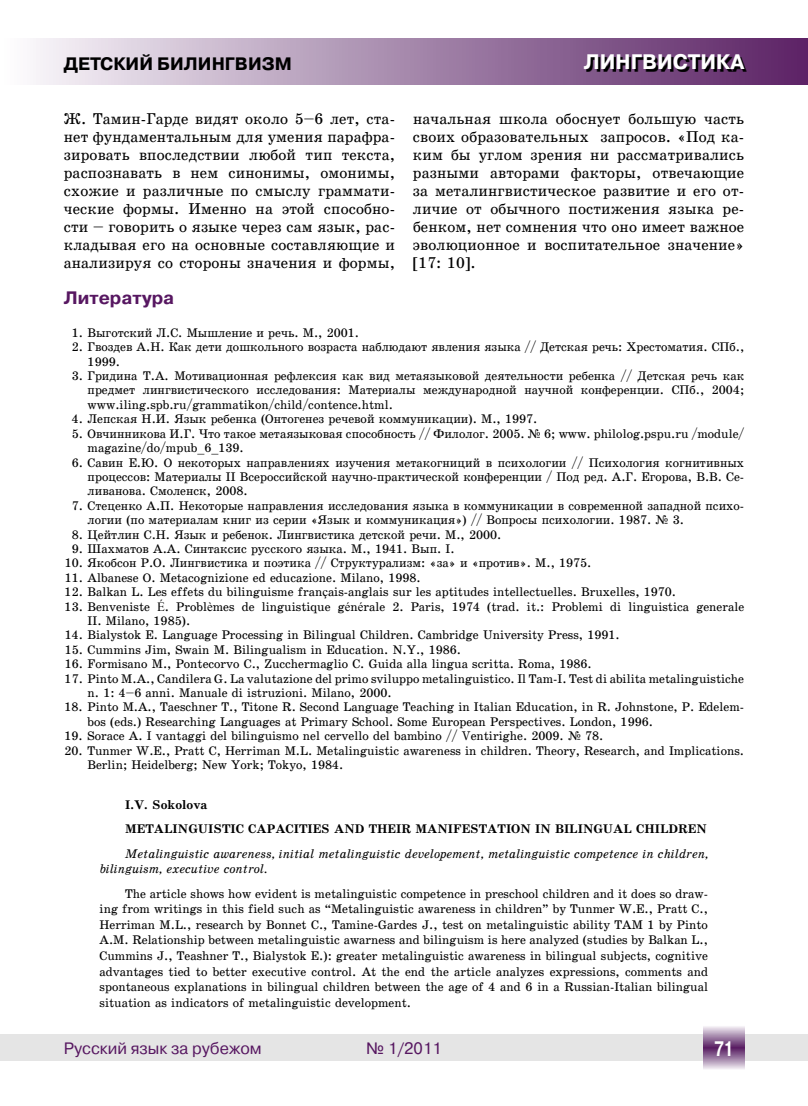
<style>
.page{position:relative;width:808px;height:1106px;background:#fff}
.page>*{position:absolute;margin:0;border:0;box-sizing:border-box;transform-origin:0 0}
.t1{font:700 21px "Pragmatica C";color:#fff}
.t2{font:700 21px "Pragmatica C";color:#fff;scale:.7 1}
.t3{font:700 18px "Pragmatica C";color:#000}
.t4{font:700 18px "Pragmatica C";color:#571761}
.t5{font:16.5px "Pragmatica C";color:#571761}
.t6{font:15px/18px "School Plain";letter-spacing:.01em;color:#000;text-align:justify}
.t7{font:12px/14.4px "School Plain";color:#000}
.t8{font:italic 12px/15.6px "School";color:#000}
.t9{font:700 12px/24.6px "School";color:#000}
.s1{font-family:"Times New Roman";font-size:12.75px}
</style>
<div class="page">
<div style="left:0;top:1034px;width:808px;height:26px;background:#e5e5e5"></div>
<svg style="left:704px;top:1026px;width:40px;height:43px"></svg>
<div style="left:0;top:38px;width:808px;height:46px;background:linear-gradient(to right,#fafafc,#581f62)"></div>
<svg style="left:586px;top:56px;width:161px;height:16px"></svg>
<h2 class="t3" style="left:64px;top:54px;width:28px">Детский</h2>
<h2 class="t3" style="left:157px;top:54px;width:15px">билингвизм</h2>
<h1 class="t1" style="left:584px;top:51px;width:162px">ЛИНГВИСТИКА</h1>
<p class="t6" style="left:64px;top:110px;width:333px">Ж. Тамин-Гарде видят около 5–6 лет, ста&shy;нет фундаментальным для умения парафра&shy;зировать впоследствии любой тип текста, распознавать в нем синонимы, омонимы, схожие и различные по смыслу граммати&shy;ческие формы. Именно на этой способно&shy;сти – говорить о языке через сам язык, рас&shy;кладывая его на основные составляющие и анализируя со стороны значения и формы,</p>
<p class="t6" style="left:413px;top:110px;width:333px">начальная школа обоснует большую часть своих образовательных запросов. «Под ка&shy;ким бы углом зрения ни рассматривались разными авторами факторы, отвечающие за металингвистическое развитие и его от&shy;личие от обычного постижения языка ре&shy;бенком, нет сомнения что оно имеет важное эволюционное и воспитательное значение» [17: 10].</p>
<h2 class="t4" style="left:64px;top:288px;width:112px">Литература</h2>
<p class="t7" style="left:72px;top:325px;width:289px">1. Выготский Л.С. Мышление и речь. М., 2001.</p>
<p class="t7" style="left:88px;top:340px;width:658px;text-indent:-16px">2. Гвоздев А.Н. Как дети дошкольного возраста наблюдают явления языка // Детская речь: Хрестоматия. СПб.,<br>1999.</p>
<p class="t7" style="left:88px;top:368px;width:658px;text-align:justify;text-indent:-16px">3. Гридина Т.А. Мотивационная рефлексия как вид метаязыковой деятельности ребенка // Детская речь как предмет лингвистического исследования: Материалы международной научной конференции. СПб., 2004; www.iling.spb.ru/grammatikon/child/contence.html.</p>
<p class="t7" style="left:72px;top:412px;width:467px">4. Лепская Н.И. Язык ребенка (Онтогенез речевой коммуникации). М., 1997.</p>
<p class="t7" style="left:88px;top:426px;width:658px;text-indent:-16px">5. Овчинникова И.Г. Что такое метаязыковая способность // Филолог. 2005. № 6; www. philolog.pspu.ru /module/ magazine/do/mpub_6_139.</p>
<p class="t7" style="left:88px;top:455px;width:658px;text-align:justify;text-indent:-16px">6. Савин Е.Ю. О некоторых направлениях изучения метакогниций в психологии // Психология когнитивных процессов: Материалы II Всероссийской научно-практической конференции / Под ред. А.Г. Егорова, В.В. Се&shy;ливанова. Смоленск, 2008.</p>
<p class="t7" style="left:88px;top:498px;width:658px;text-indent:-16px">7. Стеценко А.П. Некоторые направления исследования языка в коммуникации в современной западной психо&shy;логии (по материалам книг из серии «Язык и коммуникация») // Вопросы психологии. 1987. №</p>
<p class="t7" style="left:673px;top:512px;width:13px">3.</p>
<p class="t7" style="left:72px;top:527px;width:431px">8. Цейтлин С.Н. Язык и ребенок. Лингвистика детской речи. М., 2000.</p>
<p class="t7" style="left:72px;top:541px;width:384px">9. Шахматов А.А. Синтаксис русского языка. М., 1941. Вып. I.</p>
<p class="t7" style="left:65px;top:556px;width:528px">10. Якобсон Р.О. Лингвистика и поэтика // Структурализм: «за» и «против». М., 1975.</p>
<p class="t7" style="left:65px;top:570px;width:358px">11. Albanese O. Metacognizione ed educazione. Milano, 1998.</p>
<p class="t7" style="left:65px;top:584px;width:613px">12. Balkan L. Les effets du bilinguisme fran<span class="s1">ç</span>ais-anglais sur les aptitudes intellectuelles. Bruxelles, 1970.</p>
<p class="t7" style="left:88px;top:599px;width:658px;text-indent:-23px">13. Benveniste <span class="s1">É</span>. Probl<span class="s1">è</span>mes de linguistique g<span class="s1">é</span>n<span class="s1">é</span>rale 2. Paris, 1974 (trad. it.: Problemi di linguistica generale<br>II. Milano, 1985).</p>
<p class="t7" style="left:65px;top:628px;width:557px">14. Bialystok E. Language Processing in Bilingual Children. Cambridge University Press, 1991.</p>
<p class="t7" style="left:65px;top:642px;width:398px">15. Cummins Jim, Swain M. Bilingualism in Education. N.Y., 1986.</p>
<p class="t7" style="left:65px;top:656px;width:528px">16. Formisano M., Pontecorvo C., Zucchermaglio C. Guida alla lingua scritta. Roma, 1986.</p>
<p class="t7" style="left:88px;top:671px;width:658px;text-indent:-23px">17. Pinto M.A., Candilera G. La valutazione del primo sviluppo metalinguistico. Il Tam-I. Test di abilità metalinguistiche n. 1: 4–6 anni. Manuale di istruzioni. Milano, 2000.</p>
<p class="t7" style="left:87px;top:700px;width:658px;text-indent:-23px">18. Pinto M.A., Taeschner T., Titone R. Second Language Teaching in Italian Education, in R. Johnstone, P. Edelem&shy;bos (eds.) Researching Languages at Primary School. Some European Perspectives. London, 1996.</p>
<p class="t7" style="left:65px;top:728px;width:506px">19. Sorace A. I vantaggi del bilinguismo nel cervello del bambino // Ventirighe. 2009. №</p>
<p class="t7" style="left:585px;top:728px;width:20px">78.</p>
<p class="t7" style="left:87px;top:743px;width:658px;text-indent:-23px">20. Tunmer W.E., Pratt C, Herriman M.L. Metalinguistic awareness in children. Theory, Research, and Implications.<br>Berlin; Heidelberg; New York; Tokyo, 1984.</p>
<p class="t9" style="left:125px;top:792px;width:84px">I.V. SOKOLOVA<br>METALING</p>
<p class="t9" style="left:198px;top:816px;width:367px">UIS TIC CAPACITIES AND THEIR MANIFES TATION IN BILING</p>
<p class="t9" style="left:603px;top:816px;width:43px">UAL CHILDR</p>
<p class="t9" style="left:688px;top:816px;width:18px">EN</p>
<p class="t8" style="left:100px;top:845px;width:610px;text-indent:26px">Metalinguistic awareness, initial metalinguistic developement, metalinguistic competence in children, bilinguism, executive control.</p>
<p class="t7" style="left:100px;top:885px;width:610px;line-height:15.6px;text-align:justify;text-indent:26px">The article shows how evident is metalinguistic competence in preschool children and it does so draw&shy;ing from writings in this field such as “Metalinguistic awareness in children” by Tunmer W.E., Pratt C., Herriman M.L., research by Bonnet C., Tamine-Gardes J., test on metalinguistic ability TAM 1 by Pinto A.M. Relationship between metalinguistic awarness and bilinguism is here analyzed (studies by Balkan L., Cummins J., Teashner T., Bialystok E.): greater metalinguistic awareness in bilingual subjects, cognitive advantages tied to better executive control. At the end the article analyzes expressions, comments and spontaneous explanations in bilingual children between the age of 4 and 6 in a Russian-Italian bilingual situation as indicators of metalinguistic development.</p>
<h3 class="t5" style="left:64px;top:1039px;width:199px">Русский язык за рубежом</h3>
<h3 class="t5" style="left:366px;top:1039px;width:77px">№ 1/2011</h3>
<h1 class="t2" style="left:714px;top:1037px;width:29px">71</h1>
</div>
